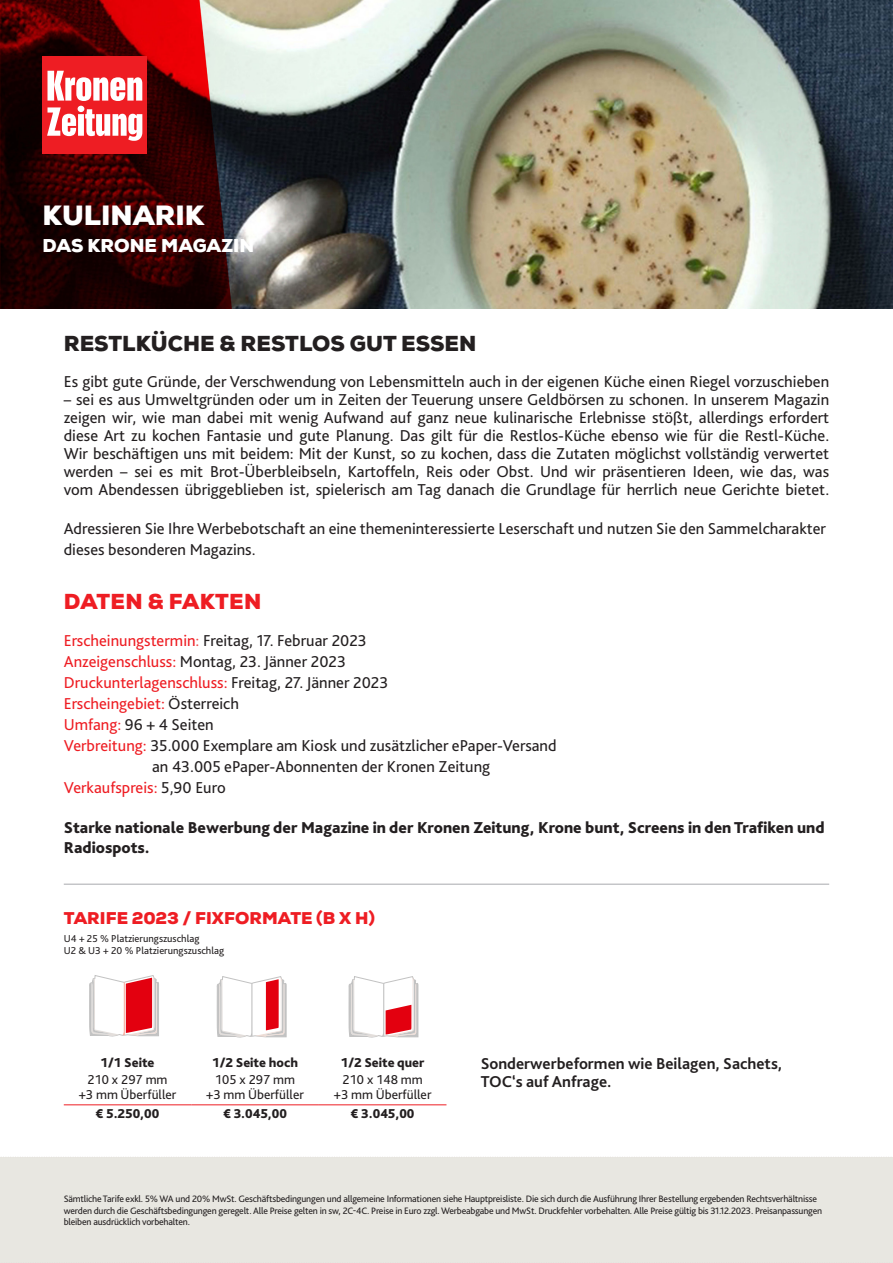
<style>
.page{position:relative;width:893px;height:1263px;background:#fff}
.page>*{position:absolute;margin:0;border:0;box-sizing:border-box;transform-origin:0 0}
.t1{font:900 27px "Nexa";color:#fff}
.t2{font:900 21px "Nexa";color:#231f20}
.t3{font:900 21px "Nexa";letter-spacing:.015em;color:#ee1d23}
.t4{font:900 18px "Nexa";color:#fff}
.t5{font:16.5px/18px "Bliss Pro";color:#231f20}
.t6{font:800 16.5px/19.8px "Bliss Pro";color:#231f20}
.t7{font:16.5px "Bliss Pro";color:#ee1d23}
.t8{font:700 16.5px/18px "Bliss Pro";color:#231f20}
.t9{font:900 16.5px "Nexa";letter-spacing:.005em;color:#ee1d23}
.t10{font:13.5px "Bliss Pro";color:#231f20}
.t11{font:800 13.5px "Bliss Pro";color:#231f20}
.t12{font:10.5px "Bliss Pro";color:#231f20}
.t13{font:9.75px/11.7px "Bliss Pro";letter-spacing:-.02em;color:#231f20}
.s1{color:#ee1d23}
.s2{color:#ee4949}
.s3{color:#231f20}
</style>
<div class="page">
<img style="left:0;top:0;width:893px;height:308px">
<div style="left:0;top:1157px;width:893px;height:105px;background:#e8e7e1"></div>
<svg style="left:0;top:1262px;width:893px;height:1px"></svg>
<hr style="left:64px;top:884px;width:765px;height:1px;background:#a8a9ad">
<svg style="left:217px;top:976px;width:69px;height:62px"></svg>
<svg style="left:348px;top:976px;width:70px;height:62px"></svg>
<hr style="left:64px;top:1104px;width:127px;height:1px;background:#ee1d23">
<hr style="left:191px;top:1104px;width:128px;height:1px;background:#ee1d23">
<hr style="left:319px;top:1104px;width:127px;height:1px;background:#ee1d23">
<svg style="left:89px;top:975px;width:70px;height:61px"></svg>
<div style="left:43px;top:57px;width:104px;height:97px;background:#ee1d23"></div>
<svg style="left:47px;top:71px;width:95px;height:70px"></svg>
<p class="t1" style="left:43px;top:197px;width:163px">KULINARIK</p>
<p class="t4" style="left:43px;top:234px;width:213px">DAS KRONE MAGAZIN</p>
<p class="t2" style="left:64px;top:330px;width:414px">RESTLKÜCHE &amp; RESTLOS GUT ESSEN</p>
<p class="t5" style="left:64px;top:373px;width:767px">Es gibt gute Gründe, der Verschwendung von Lebensmitteln auch in der eigenen Küche einen Riegel vorzuschieben</p>
<p class="t5" style="left:64px;top:391px;width:767px;text-align:justify">– sei es aus Umweltgründen oder um in Zeiten der Teuerung unsere Geldbörsen zu schonen. In unserem Magazin zeigen wir, wie man dabei mit wenig Aufwand auf ganz neue kulinarische Erlebnisse stößt, allerdings erfordert diese Art zu kochen Fantasie und gute Planung. Das gilt für die Restlos-Küche ebenso wie für die Restl-Küche.<br>Wir beschäftigen uns mit beidem: Mit der Kunst, so zu kochen, dass die Zutaten möglichst vollständig verwertet werden – sei es mit Brot-Überbleibseln, Kartoffeln, Reis oder Obst. Und wir präsentieren Ideen, wie das, was vom Abendessen übriggeblieben ist, spielerisch am Tag danach die Grundlage für herrlich neue Gerichte bietet.</p>
<p class="t5" style="left:64px;top:518px;width:764px;line-height:21px">Adressieren Sie Ihre Werbebotschaft an eine themeninteressierte Leserschaft und nutzen Sie den Sammelcharakter dieses besonderen Magazins.</p>
<p class="t3" style="left:64px;top:588px;width:199px">DATEN &amp; FAKTEN</p>
<p class="t5" style="left:64px;top:632px;width:304px"><span class="s1">Erscheinungstermin</span><span class="s2">:</span> Freitag, 17. Februar 2023</p>
<p class="t5" style="left:64px;top:653px;width:284px"><span class="s1">Anzeigenschluss:</span> Montag, 23. Jänner 2023</p>
<p class="t7" style="left:64px;top:672px;width:326px">Druckunterlagenschluss: <span class="s3">Freitag, 27. Jänner 2023</span></p>
<p class="t7" style="left:64px;top:693px;width:177px">Erscheingebiet: <span class="s3">Österreich</span></p>
<p class="t5" style="left:64px;top:716px;width:151px"><span class="s1">Umfang:</span> 96 + 4 Seiten</p>
<p class="t5" style="left:152px;top:735px;width:406px;line-height:21px;text-indent:-88px"><span class="s1">Verbreitung:</span> 35.000 Exemplare am Kiosk und zusätzlicher ePaper-Versand an 43.005 ePaper-Abonnenten der Kronen Zeitung</p>
<p class="t7" style="left:64px;top:777px;width:163px">Verkaufspreis: <span class="s3">5,90 Euro</span></p>
<p class="t6" style="left:64px;top:817px;width:762px">Starke nationale Bewerbung der Magazine in der Kronen Zeitung, Krone bunt, Screens in den Trafiken und<br>Radiospots.</p>
<p class="t9" style="left:64px;top:907px;width:313px">TARIFE 2023 / FIXFORMATE (B X H)</p>
<p class="t12" style="left:64px;top:932px;width:137px">U4 + 25 % Platzierungszuschlag</p>
<p class="t12" style="left:64px;top:944px;width:162px">U2 &amp; U3 + 20 % Platzierungszuschlag</p>
<p class="t11" style="left:101px;top:1054px;width:55px">1/1 Seite</p>
<p class="t10" style="left:88px;top:1071px;width:82px">210 x 297 mm</p>
<p class="t11" style="left:212px;top:1054px;width:87px">1/2 Seite hoch</p>
<p class="t10" style="left:215px;top:1071px;width:82px">105 x 297 mm</p>
<p class="t11" style="left:341px;top:1054px;width:85px">1/2 Seite quer</p>
<p class="t10" style="left:343px;top:1071px;width:82px">210 x 148 mm</p>
<p class="t10" style="left:79px;top:1086px;width:99px">+3 mm Überfüller</p>
<p class="t10" style="left:206px;top:1086px;width:99px">+3 mm Überfüller</p>
<p class="t10" style="left:334px;top:1086px;width:99px">+3 mm Überfüller</p>
<p class="t11" style="left:96px;top:1105px;width:65px">€ 5.250,00</p>
<p class="t11" style="left:223px;top:1105px;width:65px">€ 3.045,00</p>
<p class="t11" style="left:351px;top:1105px;width:65px">€ 3.045,00</p>
<p class="t8" style="left:481px;top:1054px;width:303px">Sonderwerbeformen wie Beilagen, Sachets,<br>TOC‘s auf Anfrage.</p>
<p class="t13" style="left:64px;top:1193px;width:760px">Sämtliche Tarife exkl. 5% WA und 20% MwSt. Geschäftsbedingungen und allgemeine Informationen siehe Hauptpreisliste. Die sich durch die Ausführung Ihrer Bestellung ergebenden Rechtsverhältnisse werden durch die Geschäftsbedingungen geregelt. Alle Preise gelten in sw, 2C-4C. Preise in Euro zzgl. Werbeabgabe und MwSt. Druckfehler vorbehalten. Alle Preise gültig bis 31.12.2023. Preisanpassungen bleiben ausdrücklich vorbehalten.</p>
</div>
